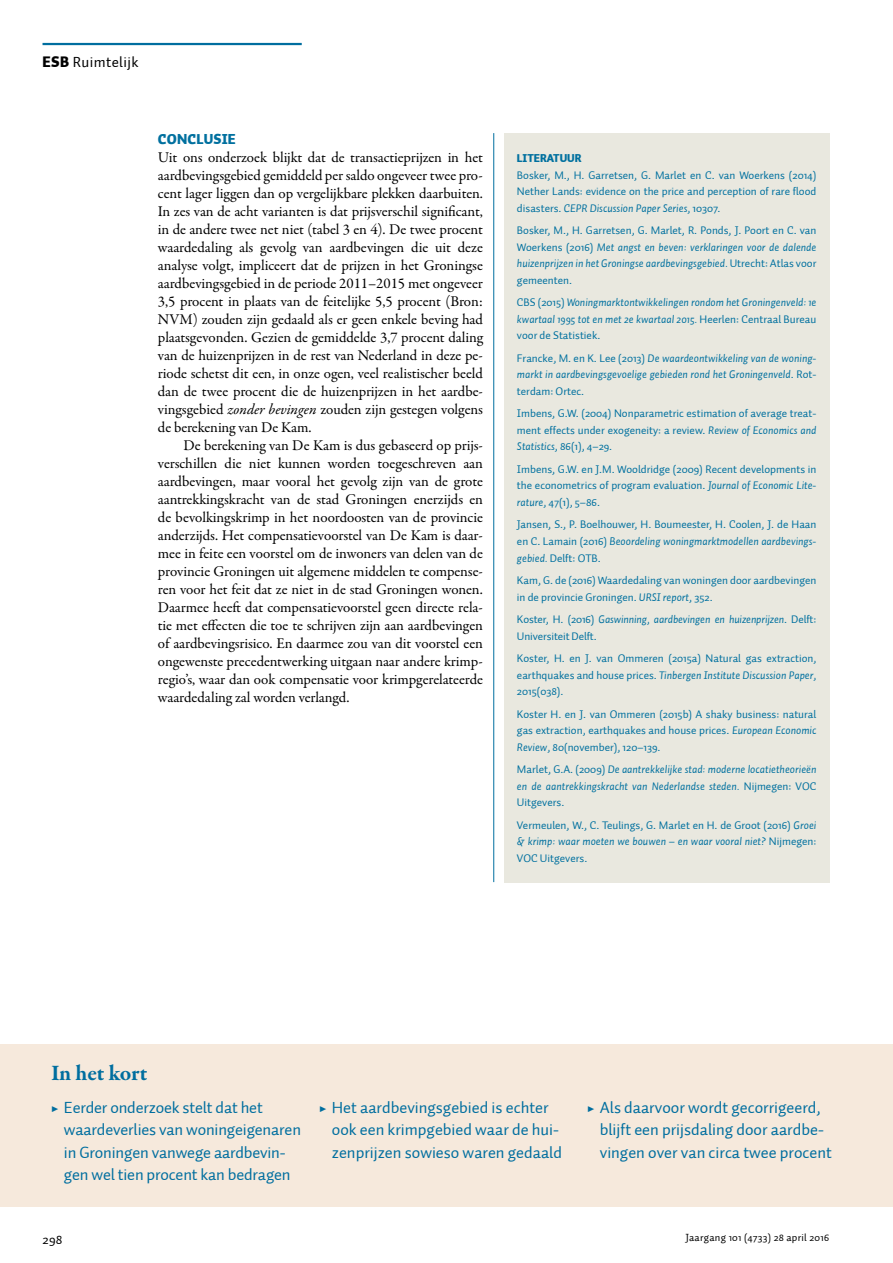
<style>
.page{position:relative;width:893px;height:1263px;background:#fff}
.page>*{position:absolute;margin:0;border:0;box-sizing:border-box;transform-origin:0 0}
.t1{font:700 22.5px "Garamond Premr Pro";letter-spacing:-.01em;color:#006e9f}
.t2{font:16.5px/22.5px "Auto 1";color:#006e9f}
.t3{font:15px/18px "Garamond Premr Pro";letter-spacing:-.005em;color:#000;text-align:justify}
.t4{font:15px "Auto 1";letter-spacing:.025em;color:#000}
.t5{font:900 14.25px "Auto 1";letter-spacing:.01em;color:#00709f}
.t6{font:13.5px "Auto 1";color:#000}
.t7{font:11.25px/16.5px "Auto 1";color:#00709f;text-align:justify}
.t8{font:italic 11.25px/16.5px "Auto 1";color:#00709f;text-align:justify}
.t9{font:900 11.25px "Auto 1";color:#00709f}
.t10{font:10.5px "Auto 1";letter-spacing:.025em;color:#000}
.s1{font-weight:900}
.s2{font-style:italic}
.s3{font-style:normal}
.s4{font-family:"Garamond Premr Pro";font-weight:700}
</style>
<div class="page">
<hr style="left:43px;top:43px;width:259px;height:2px;background:#006e9f">
<hr style="left:493px;top:133px;width:1px;height:749px;background:#006e9f">
<div style="left:504px;top:133px;width:325px;height:749px;background:#e9e8df"></div>
<div style="left:0;top:1044px;width:893px;height:162px;background:#f6e9dc"></div>
<p class="t4" style="left:43px;top:53px;width:97px"><span class="s1">ESB</span> Ruimtelijk</p>
<p class="t5" style="left:158px;top:130px;width:79px">CONCLUSIE</p>
<p class="t3" style="left:158px;top:149px;width:327px">Uit ons onderzoek blijkt dat de transactieprijzen in het aardbevingsgebied gemiddeld per saldo ongeveer twee pro&shy;cent lager liggen dan op vergelijkbare plekken daarbuiten.<br>In zes van de acht varianten is dat prijsverschil significant, in de andere twee net niet (tabel 3 en 4). De twee procent waardedaling als gevolg van aardbevingen die uit deze analyse volgt, impliceert dat de prijzen in het Groningse aardbevingsgebied in de periode 2011–2015 met ongeveer 3,5 procent in plaats van de feitelijke 5,5 procent (Bron:<br>NVM) zouden zijn gedaald als er geen enkele beving had plaatsgevonden. Gezien de gemiddelde 3,7 procent daling van de huizenprijzen in de rest van Nederland in deze pe&shy;riode schetst dit een, in onze ogen, veel realistischer beeld dan de twee procent die de huizenprijzen in het aardbe&shy;vingsgebied <span class="s2">zonder bevingen</span> zouden zijn gestegen volgens de berekening van De Kam.</p>
<p class="t3" style="left:158px;top:437px;width:327px;text-indent:26px">De berekening van De Kam is dus gebaseerd op prijs&shy;verschillen die niet kunnen worden toegeschreven aan aardbevingen, maar vooral het gevolg zijn van de grote aantrekkingskracht van de stad Groningen enerzijds en de bevolkingskrimp in het noordoosten van de provincie anderzijds. Het compensatievoorstel van De Kam is daar&shy;mee in feite een voorstel om de inwoners van delen van de provincie Groningen uit algemene middelen te compense&shy;ren voor het feit dat ze niet in de stad Groningen wonen.<br>Daarmee heeft dat compensatievoorstel geen directe rela&shy;tie met effecten die toe te schrijven zijn aan aardbevingen of aardbevingsrisico. En daarmee zou van dit voorstel een ongewenste precedentwerking uitgaan naar andere krimp&shy;regio’s, waar dan ook compensatie voor krimpgerelateerde waardedaling zal worden verlangd.</p>
<p class="t9" style="left:517px;top:151px;width:66px">LITERATUUR</p>
<p class="t7" style="left:517px;top:167px;width:301px">Bosker, M., H. Garretsen, G. Marlet en C. van Woerkens (2014)<br>Nether Lands: evidence on the price and perception of rare flood disasters. <span class="s2">CEPR Discussion Paper Series</span>, 10307.</p>
<p class="t7" style="left:517px;top:223px;width:301px">Bosker, M., H. Garretsen, G. Marlet, R. Ponds, J. Poort en C. van Woerkens (2016) <span class="s2">Met angst en beven: verklaringen voor de dalende huizenprijzen in het Groningse aardbevingsgebied.</span> Utrecht: Atlas voor gemeenten.</p>
<p class="t8" style="left:517px;top:294px;width:301px"><span class="s3">CBS (2015)</span> Woningmarktontwikkelingen rondom het Groningenveld: 1e kwartaal 1995 tot en met 2e kwartaal 2015. <span class="s3">Heerlen: Centraal Bureau voor de Statistiek.</span></p>
<p class="t8" style="left:517px;top:350px;width:301px"><span class="s3">Francke, M. en K. Lee (2013)</span> De waardeontwikkeling van de woning&shy;markt in aardbevingsgevoelige gebieden rond het Groningenveld<span class="s3">. Rot&shy;terdam: Ortec.</span></p>
<p class="t7" style="left:517px;top:406px;width:301px">Imbens, G.W. (2004) Nonparametric estimation of average treat&shy;ment effects under exogeneity: a review. <span class="s2">Review of Economics and Statistics</span>, 86(1), 4–29.</p>
<p class="t7" style="left:517px;top:461px;width:301px">Imbens, G.W. en J.M. Wooldridge (2009) Recent developments in the econometrics of program evaluation. <span class="s2">Journal of Economic Lite&shy;rature</span>, 47(1), 5–86.</p>
<p class="t7" style="left:517px;top:517px;width:301px">Jansen, S., P. Boelhouwer, H. Boumeester, H. Coolen, J. de Haan en C. Lamain (2016) <span class="s2">Beoordeling woningmarktmodellen aardbevings&shy;gebied.</span> Delft: OTB.</p>
<p class="t7" style="left:517px;top:572px;width:301px">Kam, G. de (2016) Waardedaling van woningen door aardbevingen in de provincie Groningen. <span class="s2">URSI report</span>, 352.</p>
<p class="t7" style="left:517px;top:611px;width:301px">Koster, H. (2016) <span class="s2">Gaswinning, aardbevingen en huizenprijzen</span>. Delft:<br>Universiteit Delft.</p>
<p class="t7" style="left:517px;top:650px;width:301px">Koster, H. en J. van Ommeren (2015a) Natural gas extraction, earthquakes and house prices. <span class="s2">Tinbergen Institute Discussion Paper</span>, 2015(038).</p>
<p class="t7" style="left:517px;top:706px;width:301px">Koster H. en J. van Ommeren (2015b) A shaky business: natural gas extraction, earthquakes and house prices. <span class="s2">European Economic Review</span>, 80(november), 120–139.</p>
<p class="t8" style="left:517px;top:761px;width:301px"><span class="s3">Marlet, G.A. (2009)</span> De aantrekkelijke stad: moderne locatietheorieën en de aantrekkingskracht van Nederlandse steden. <span class="s3">Nijmegen: VOC Uitgevers.</span></p>
<p class="t7" style="left:517px;top:817px;width:301px">Vermeulen, W., C. Teulings, G. Marlet en H. de Groot (2016) <span class="s2">Groei &amp; krimp: waar moeten we bouwen – en waar vooral niet?</span> Nijmegen:<br>VOC Uitgevers.</p>
<h1 class="t1" style="left:51px;top:1059px;width:98px">In het kort</h1>
<p class="t2" style="left:64px;top:1096px;width:239px;text-indent:-13px"><span class="s4">▶</span> Eerder onderzoek stelt dat het waardeverlies van woningeigenaren in Groningen vanwege aardbevin&shy;gen wel tien procent kan bedragen</p>
<p class="t2" style="left:332px;top:1096px;width:232px;text-indent:-13px"><span class="s4">▶</span> Het aardbevingsgebied is echter ook een krimpgebied waar de hui&shy;zenprijzen sowieso waren gedaald</p>
<p class="t2" style="left:600px;top:1096px;width:234px;text-indent:-13px"><span class="s4">▶</span> Als daarvoor wordt gecorrigeerd, blijft een prijsdaling door aardbe&shy;vingen over van circa twee procent</p>
<p class="t6" style="left:43px;top:1231px;width:22px">298</p>
<p class="t10" style="left:685px;top:1231px;width:145px">Jaargang 101 (4733) 28 april 2016</p>
</div>
